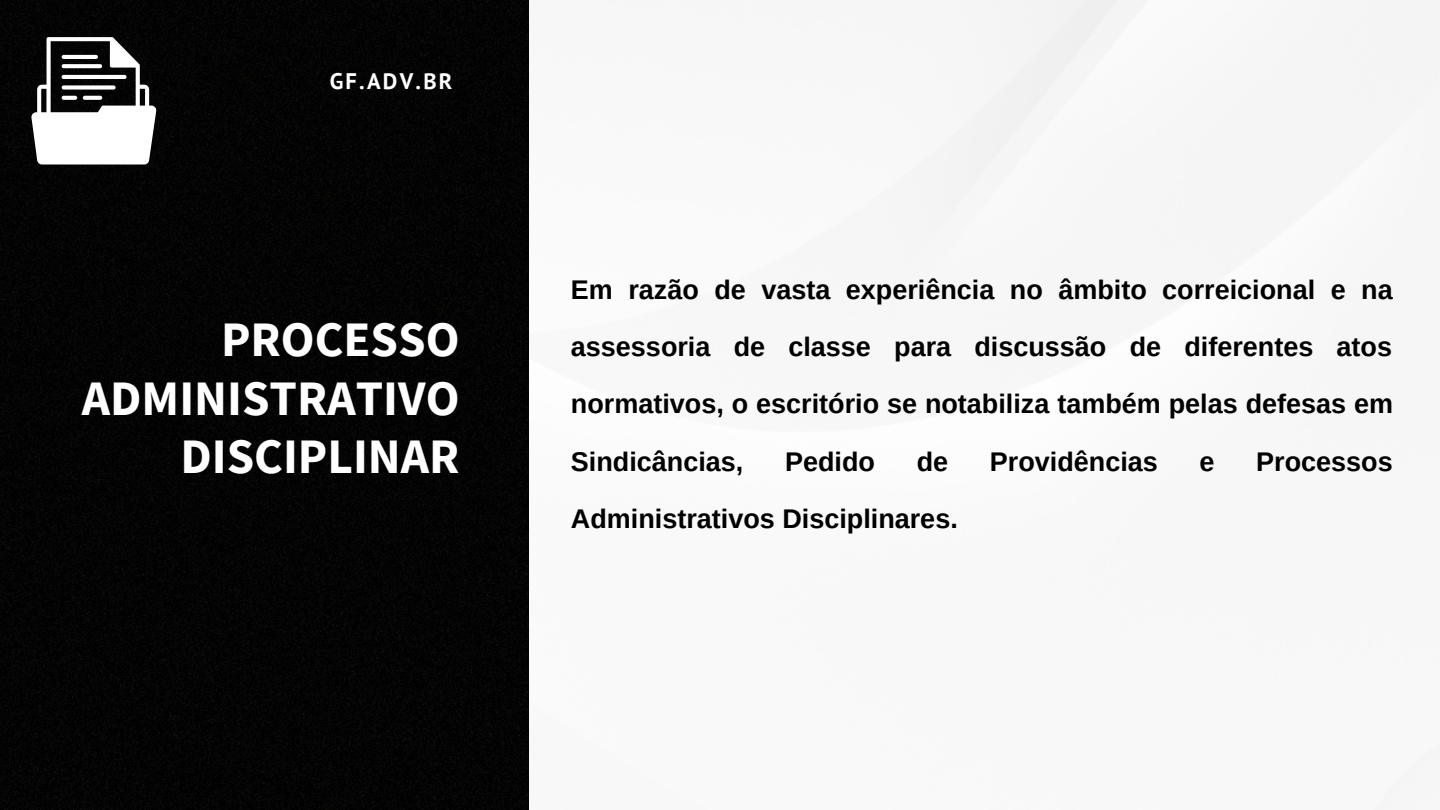
<style>
.page{position:relative;width:1440px;height:810px;background:#fff}
.page>*{position:absolute;margin:0;border:0;box-sizing:border-box;transform-origin:0 0}
.t1{font:700 49.5px/58.5px "Source Sans Pro";color:#fff;text-align:right}
.t2{font:700 27px/57.3px "Arimo";color:#000;text-align:justify}
.t3{font:700 22.5px "PT Sans";letter-spacing:.1em;color:#fff}
</style>
<div class="page">
<div style="left:0;top:0;width:529px;height:810px;background:#030303"></div>
<svg style="left:31px;top:37px;width:125px;height:128px"></svg>
<p class="t3" style="left:330px;top:66px;width:124px">GF.ADV.BR</p>
<h1 class="t1" style="left:82px;top:310px;width:379px">PROCESSO<br>ADMINISTRATIVO<br>DISCIPLINAR</h1>
<p class="t2" style="left:571px;top:261px;width:824px">Em razão de vasta experiência no âmbito correicional e na assessoria de classe para discussão de diferentes atos normativos, o escritório se notabiliza também pelas defesas em Sindicâncias,</p>
<p class="t2" style="left:785px;top:433px;width:91px">Pedido</p>
<p class="t2" style="left:917px;top:433px;width:33px">de</p>
<p class="t2" style="left:990px;top:433px;width:169px">Providências</p>
<p class="t2" style="left:1200px;top:433px;width:17px">e</p>
<p class="t2" style="left:1256px;top:433px;width:138px">Processos</p>
<p class="t2" style="left:571px;top:490px;width:388px">Administrativos Disciplinares.</p>
</div>
